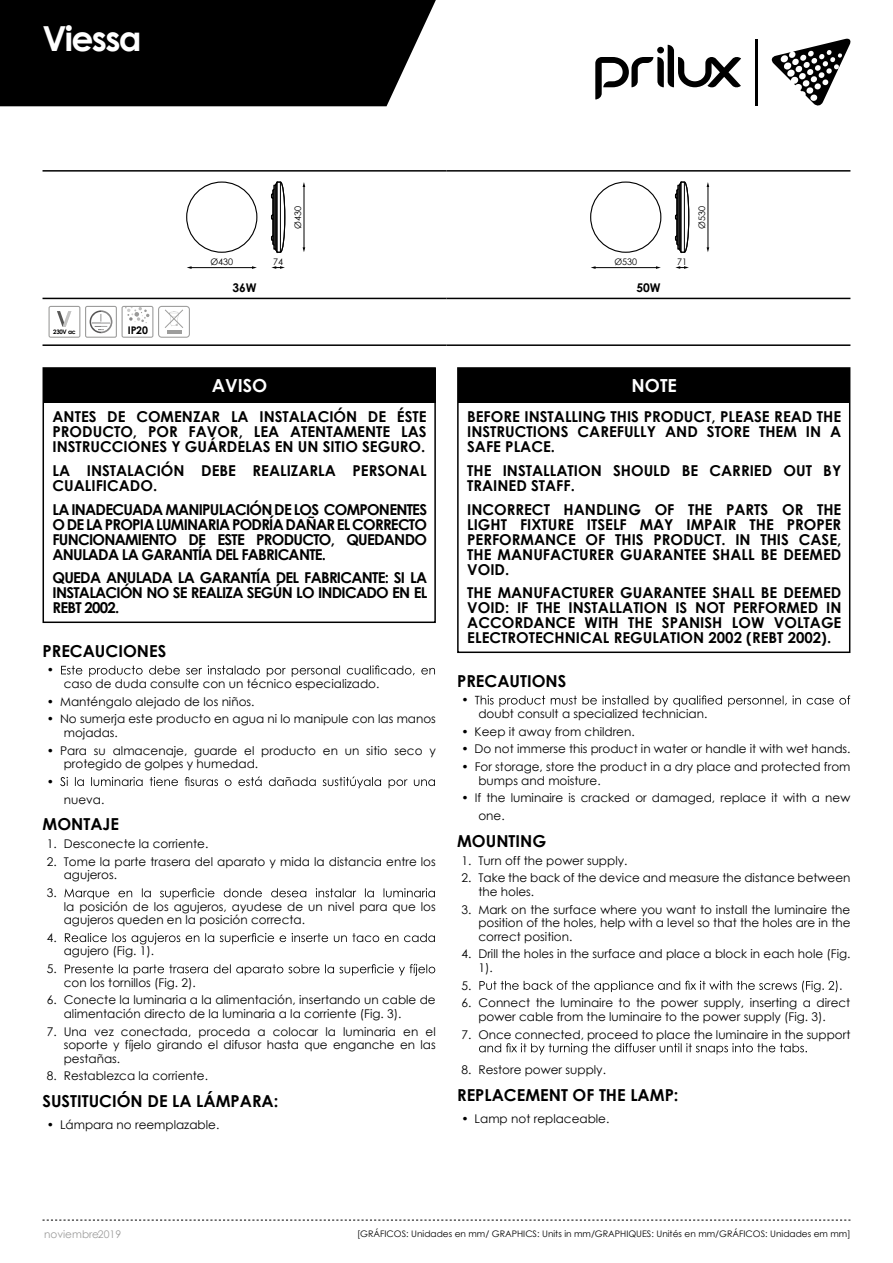
<style>
.page{position:relative;width:893px;height:1263px;background:#fff}
.page>*{position:absolute;margin:0;border:0;box-sizing:border-box;transform-origin:0 0}
.t1{font:700 34.5px "Century Gothic";letter-spacing:-.05em;color:#fff}
.t2{font:700 18px "Century Gothic";color:#fff}
.t3{font:700 16.5px "Century Gothic";color:#000}
.t4{font:700 15px/15px "Century Gothic";color:#000;text-align:justify}
.t5{font:12px/13.5px "Century Gothic";color:#000}
.t6{font:700 12px "Century Gothic";color:#000}
.t7{font:10.5px "Century Gothic";color:#9d9d9c}
.t8{font:700 10.5px "Century Gothic";color:#000}
.t9{font:9px "Century Gothic";color:#000}
.t10{font:700 6.15px "Century Gothic";letter-spacing:-.05em;color:#000}
</style>
<div class="page">
<div style="left:0;top:0;width:436px;height:106px;background:#000"></div>
<svg style="left:595px;top:45px;width:146px;height:54px"></svg>
<hr style="left:755px;top:39px;width:2px;height:67px;background:#000">
<svg style="left:771px;top:39px;width:80px;height:67px"></svg>
<svg style="left:43px;top:1220px;width:807px;height:1px"></svg>
<hr style="left:43px;top:170px;width:403px;height:2px;background:#000">
<hr style="left:446px;top:170px;width:404px;height:2px;background:#000">
<hr style="left:43px;top:298px;width:403px;height:1px;background:#000">
<hr style="left:446px;top:298px;width:404px;height:1px;background:#000">
<hr style="left:43px;top:344px;width:403px;height:2px;background:#000">
<hr style="left:446px;top:344px;width:404px;height:2px;background:#000">
<hr style="left:191px;top:267px;width:62px;height:1px;background:#000">
<svg style="left:187px;top:266px;width:5px;height:3px"></svg>
<hr style="left:304px;top:186px;width:1px;height:62px;background:#000">
<svg style="left:271px;top:266px;width:14px;height:3px"></svg>
<div style="left:186px;top:181px;width:71px;height:72px;border:1px solid #000;border-radius:50%"></div>
<svg style="left:271px;top:181px;width:15px;height:72px"></svg>
<hr style="left:595px;top:267px;width:62px;height:1px;background:#000">
<svg style="left:591px;top:266px;width:5px;height:3px"></svg>
<hr style="left:708px;top:186px;width:1px;height:62px;background:#000">
<svg style="left:675px;top:266px;width:14px;height:3px"></svg>
<div style="left:590px;top:181px;width:71px;height:72px;border:1px solid #000;border-radius:50%"></div>
<svg style="left:674px;top:181px;width:16px;height:72px"></svg>
<svg style="left:49px;top:306px;width:141px;height:32px"></svg>
<hr style="left:167px;top:330px;width:14px;height:4px;background:#9d9d9c">
<div style="left:44px;top:369px;width:391px;height:34px;background:#000"></div>
<div style="left:43px;top:367px;width:393px;height:256px;border:2px solid #000"></div>
<svg style="left:61px;top:665px;width:374px;height:12px"></svg>
<svg style="left:60px;top:776px;width:375px;height:12px"></svg>
<svg style="left:64px;top:888px;width:371px;height:11px"></svg>
<svg style="left:65px;top:933px;width:370px;height:11px"></svg>
<svg style="left:65px;top:964px;width:370px;height:12px"></svg>
<div style="left:459px;top:369px;width:391px;height:34px;background:#000"></div>
<div style="left:457px;top:367px;width:393px;height:286px;border:2px solid #000"></div>
<svg style="left:475px;top:695px;width:375px;height:12px"></svg>
<svg style="left:479px;top:981px;width:363px;height:11px"></svg>
<svg style="left:479px;top:1043px;width:328px;height:12px"></svg>
<h1 class="t1" style="left:43px;top:12px;width:101px">Viessa</h1>
<p class="t10" style="left:53px;top:327px;width:24px">230V ac</p>
<p class="t8" style="left:128px;top:322px;width:22px">IP20</p>
<p class="t9" style="left:291px;top:229px;width:24px;rotate:-90deg">Ø430</p>
<p class="t9" style="left:695px;top:229px;width:24px;rotate:-90deg">Ø530</p>
<p class="t9" style="left:210px;top:255px;width:24px">Ø430</p>
<p class="t9" style="left:273px;top:255px;width:11px">74</p>
<p class="t9" style="left:614px;top:255px;width:24px">Ø530</p>
<p class="t9" style="left:677px;top:255px;width:11px">71</p>
<p class="t6" style="left:232px;top:279px;width:26px">36W</p>
<p class="t6" style="left:636px;top:279px;width:26px">50W</p>
<h2 class="t2" style="left:212px;top:372px;width:57px">AVISO</h2>
<p class="t4" style="left:53px;top:409px;width:376px">ANTES DE COMENZAR LA INSTALACIÓN DE ÉSTE PRODUCTO, POR FAVOR, LEA ATENTAMENTE LAS INSTRUCCIONES Y GUÁRDELAS EN UN SITIO SEGURO.</p>
<p class="t4" style="left:53px;top:462px;width:376px">LA INSTALACIÓN DEBE REALIZARLA PERSONAL<br>CUALIFICADO.</p>
<p class="t4" style="left:52px;top:501px;width:376px">LA INADECUADA MANIPULACIÓN DE LOS COMPONENTES O DE LA PROPIA LUMINARIA PODRÍA DAÑAR EL CORRECTO FUNCIONAMIENTO DE ESTE PRODUCTO, QUEDANDO ANULADA LA GARANTÍA DEL FABRICANTE.</p>
<p class="t4" style="left:53px;top:569px;width:376px">QUEDA ANULADA LA GARANTÍA DEL FABRICANTE: SI LA INSTALACIÓN NO SE REALIZA SEGÚN LO INDICADO EN EL REBT 2002.</p>
<h3 class="t3" style="left:43px;top:638px;width:125px">PRECAUCIONES</h3>
<p class="t5" style="left:47px;top:663px;width:9px">•</p>
<p class="t5" style="left:64px;top:677px;width:317px">caso de duda consulte con un técnico especializado.</p>
<p class="t5" style="left:47px;top:694px;width:209px">• Manténgalo alejado de los niños.</p>
<p class="t5" style="left:64px;top:712px;width:374px;text-indent:-17px">• No sumerja este producto en agua ni lo manipule con las manos mojadas.</p>
<p class="t5" style="left:64px;top:743px;width:373px;text-indent:-17px">• Para su almacenaje, guarde el producto en un sitio seco y protegido de golpes y humedad.</p>
<p class="t5" style="left:47px;top:775px;width:9px">•</p>
<p class="t5" style="left:64px;top:793px;width:42px">nueva.</p>
<h3 class="t3" style="left:43px;top:812px;width:78px">MONTAJE</h3>
<p class="t5" style="left:47px;top:837px;width:163px">1. Desconecte la corriente.</p>
<p class="t5" style="left:64px;top:855px;width:373px;text-indent:-17px">2. Tome la parte trasera del aparato y mida la distancia entre los agujeros.</p>
<p class="t5" style="left:47px;top:886px;width:11px">3.</p>
<p class="t5" style="left:64px;top:899px;width:373px">la posición de los agujeros, ayudese de un nivel para que los agujeros queden en la posición correcta.</p>
<p class="t5" style="left:47px;top:931px;width:11px">4.</p>
<p class="t5" style="left:64px;top:944px;width:92px">agujero (Fig. 1).</p>
<p class="t5" style="left:47px;top:962px;width:11px">5.</p>
<p class="t5" style="left:64px;top:975px;width:134px">con los tornillos (Fig. 2).</p>
<p class="t5" style="left:64px;top:993px;width:373px;text-indent:-17px">6. Conecte la luminaria a la alimentación, insertando un cable de alimentación directo de la luminaria a la corriente (Fig. 3).</p>
<p class="t5" style="left:64px;top:1024px;width:373px;text-align:justify;text-indent:-17px">7. Una vez conectada, proceda a colocar la luminaria en el soporte y fíjelo girando el difusor hasta que enganche en las pestañas.</p>
<p class="t5" style="left:47px;top:1069px;width:163px">8. Restablezca la corriente.</p>
<h3 class="t3" style="left:43px;top:1088px;width:237px">SUSTITUCIÓN DE LA LÁMPARA:</h3>
<p class="t5" style="left:47px;top:1118px;width:174px">• Lámpara no reemplazable.</p>
<h2 class="t2" style="left:632px;top:372px;width:47px">NOTE</h2>
<p class="t4" style="left:467px;top:409px;width:376px">BEFORE INSTALLING THIS PRODUCT, PLEASE READ THE INSTRUCTIONS CAREFULLY AND STORE THEM IN A SAFE PLACE.</p>
<p class="t4" style="left:467px;top:462px;width:376px">THE INSTALLATION SHOULD BE CARRIED OUT BY<br>TRAINED STAFF.</p>
<p class="t4" style="left:467px;top:501px;width:376px">INCORRECT HANDLING OF THE PARTS OR THE LIGHT FIXTURE ITSELF MAY IMPAIR THE PROPER PERFORMANCE OF THIS PRODUCT. IN THIS CASE, THE MANUFACTURER GUARANTEE SHALL BE DEEMED VOID.</p>
<p class="t4" style="left:467px;top:584px;width:376px">THE MANUFACTURER GUARANTEE SHALL BE DEEMED VOID: IF THE INSTALLATION IS NOT PERFORMED IN ACCORDANCE WITH THE SPANISH LOW VOLTAGE ELECTROTECHNICAL REGULATION 2002 (REBT 2002).</p>
<h3 class="t3" style="left:457px;top:668px;width:111px">PRECAUTIONS</h3>
<p class="t5" style="left:461px;top:693px;width:9px">•</p>
<p class="t5" style="left:478px;top:707px;width:231px">doubt consult a specialized technician.</p>
<p class="t5" style="left:461px;top:724px;width:175px">• Keep it away from children.</p>
<p class="t5" style="left:461px;top:742px;width:391px">• Do not immerse this product in water or handle it with wet hands.</p>
<p class="t5" style="left:478px;top:760px;width:374px;text-indent:-17px">• For storage, store the product in a dry place and protected from bumps and moisture.</p>
<p class="t5" style="left:478px;top:789px;width:373px;line-height:18px;text-indent:-17px">• If the luminaire is cracked or damaged, replace it with a new one.</p>
<h3 class="t3" style="left:457px;top:828px;width:91px">MOUNTING</h3>
<p class="t5" style="left:461px;top:853px;width:168px">1. Turn off the power supply.</p>
<p class="t5" style="left:478px;top:871px;width:374px;text-indent:-17px">2. Take the back of the device and measure the distance between the holes.</p>
<p class="t5" style="left:478px;top:902px;width:374px;text-align:justify;text-indent:-17px">3. Mark on the surface where you want to install the luminaire the position of the holes, help with a level so that the holes are in the correct position.</p>
<p class="t5" style="left:478px;top:947px;width:374px;text-indent:-17px">4. Drill the holes in the surface and place a block in each hole (Fig.<br>1).</p>
<p class="t5" style="left:461px;top:978px;width:11px">5.</p>
<p class="t5" style="left:478px;top:996px;width:373px;text-indent:-17px">6. Connect the luminaire to the power supply, inserting a direct power cable from the luminaire to the power supply (Fig. 3).</p>
<p class="t5" style="left:461px;top:1027px;width:391px">7. Once connected, proceed to place the luminaire in the support</p>
<p class="t5" style="left:461px;top:1063px;width:146px">8. Restore power supply.</p>
<h3 class="t3" style="left:457px;top:1082px;width:223px">REPLACEMENT OF THE LAMP:</h3>
<p class="t5" style="left:461px;top:1112px;width:150px">• Lamp not replaceable.</p>
<p class="t7" style="left:44px;top:1227px;width:79px">noviembre 2019</p>
<p class="t9" style="left:357px;top:1227px;width:495px">[GRÁFICOS: Unidades en mm/ GRAPHICS: Units in mm/GRAPHIQUES: Unités en mm/GRÁFICOS: Unidades em mm]</p>
</div>
